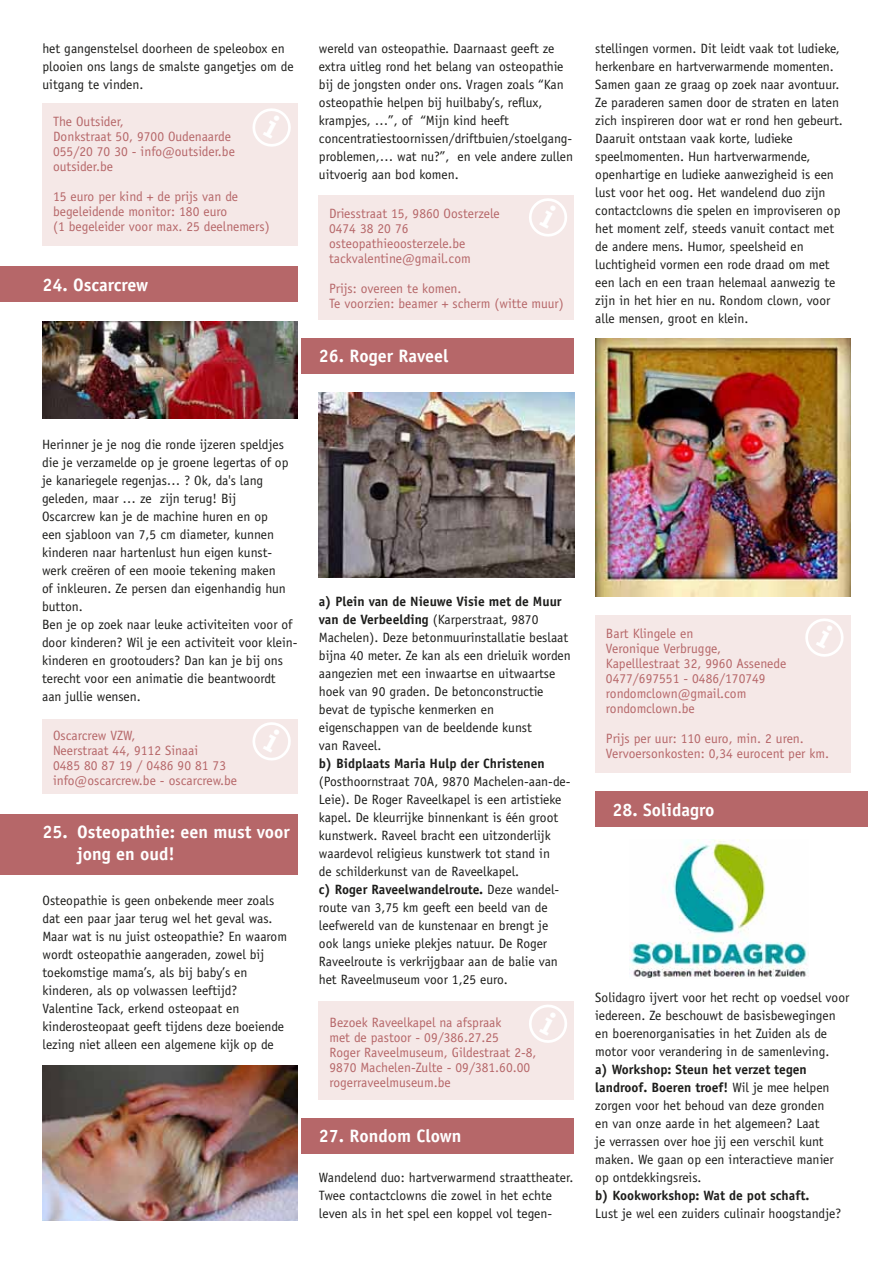
<style>
.page{position:relative;width:893px;height:1263px;background:#fff}
.page>*{position:absolute;margin:0;border:0;box-sizing:border-box;transform-origin:0 0}
.t1{font:700 18px/21.6px "Officina Sans";color:#fff}
.t2{font:13.5px/18px "Officina Sans";color:#1d1d1b}
.t3{font:13.5px/15px "Officina Sans";color:#b66769}
.t4{font:700 13.5px "Officina Sans";color:#1d1d1b}
.s1{font-weight:700}
</style>
<div class="page">
<div style="left:0;top:814px;width:298px;height:61px;background:#b66769"></div>
<img style="left:43px;top:1065px;width:255px;height:155px">
<div style="left:319px;top:195px;width:255px;height:125px;background:#f5e8e7"></div>
<div style="left:319px;top:1001px;width:255px;height:99px;background:#f5e8e7"></div>
<div style="left:595px;top:615px;width:255px;height:158px;background:#f5e8e7"></div>
<div style="left:302px;top:338px;width:272px;height:35px;background:#b66769"></div>
<div style="left:302px;top:1118px;width:272px;height:35px;background:#b66769"></div>
<div style="left:595px;top:792px;width:272px;height:35px;background:#b66769"></div>
<img style="left:319px;top:392px;width:255px;height:185px">
<img style="left:595px;top:339px;width:255px;height:257px">
<img style="left:629px;top:840px;width:180px;height:138px">
<div style="left:43px;top:719px;width:255px;height:75px;background:#f5e8e7"></div>
<img style="left:43px;top:321px;width:255px;height:98px">
<div style="left:0;top:267px;width:298px;height:35px;background:#b66769"></div>
<div style="left:43px;top:103px;width:255px;height:142px;background:#f5e8e7"></div>
<svg style="left:529px;top:198px;width:38px;height:39px"></svg>
<svg style="left:529px;top:1005px;width:38px;height:38px"></svg>
<svg style="left:805px;top:618px;width:39px;height:39px"></svg>
<svg style="left:252px;top:722px;width:39px;height:39px"></svg>
<svg style="left:252px;top:108px;width:39px;height:39px"></svg>
<p class="t2" style="left:43px;top:39px;width:253px">het gangenstelsel doorheen de speleobox en plooien ons langs de smalste gangetjes om de uitgang te vinden.</p>
<p class="t3" style="left:53px;top:114px;width:183px">The Outsider,<br>Donkstraat 50, 9700 Oudenaarde<br>055/20 70 30 - info@outsider.be outsider.be</p>
<p class="t3" style="left:53px;top:189px;width:218px">15 euro per kind + de prijs van de begeleidende monitor: 180 euro<br>(1 begeleider voor max. 25 deelnemers)</p>
<h1 class="t1" style="left:43px;top:273px;width:107px">24. Oscarcrew</h1>
<p class="t2" style="left:319px;top:39px;width:256px">wereld van osteopathie. Daarnaast geeft ze extra uitleg rond het belang van osteopathie bij de jongsten onder ons. Vragen zoals “Kan osteopathie helpen bij huilbaby’s, reflux, krampjes, …”, of “Mijn kind heeft concentratiestoornissen/driftbuien/stoelgang&shy;problemen,… wat nu?”, en vele andere zullen uitvoerig aan bod komen.</p>
<p class="t3" style="left:329px;top:206px;width:172px">Driesstraat 15, 9860 Oosterzele<br>0474 38 20 76 osteopathieoosterzele.be tackvalentine@gmail.com</p>
<p class="t3" style="left:329px;top:281px;width:236px">Prijs: overeen te komen.<br>Te voorzien: beamer + scherm (witte muur)</p>
<h1 class="t1" style="left:319px;top:345px;width:131px">26. Roger Raveel</h1>
<p class="t2" style="left:595px;top:39px;width:249px">stellingen vormen. Dit leidt vaak tot ludieke, herkenbare en hartverwarmende momenten.<br>Samen gaan ze graag op zoek naar avontuur.<br>Ze paraderen samen door de straten en laten zich inspireren door wat er rond hen gebeurt.<br>Daaruit ontstaan vaak korte, ludieke speelmomenten. Hun hartverwarmende, openhartige en ludieke aanwezigheid is een lust voor het oog. Het wandelend duo zijn contactclowns die spelen en improviseren op het moment zelf, steeds vanuit contact met de andere mens. Humor, speelsheid en luchtigheid vormen een rode draad om met een lach en een traan helemaal aanwezig te zijn in het hier en nu. Rondom clown, voor alle mensen, groot en klein.</p>
<p class="t2" style="left:42px;top:435px;width:257px">Herinner je je nog die ronde ijzeren speldjes die je verzamelde op je groene legertas of op je kanariegele regenjas… ? Ok, da's lang geleden, maar … ze zijn terug! Bij<br>Oscarcrew kan je de machine huren en op<br>een sjabloon van 7,5 cm diameter, kunnen kinderen naar hartenlust hun eigen kunst&shy;werk creëren of een mooie tekening maken<br>of inkleuren. Ze persen dan eigenhandig hun button.<br>Ben je op zoek naar leuke activiteiten voor of door kinderen? Wil je een activiteit voor klein&shy;kinderen en grootouders? Dan kan je bij ons terecht voor een animatie die beantwoordt aan jullie wensen.</p>
<p class="t3" style="left:53px;top:728px;width:186px">Oscarcrew VZW,<br>Neerstraat 44, 9112 Sinaai<br>0485 80 87 19 / 0486 90 81 73 info@oscarcrew.be - oscarcrew.be</p>
<h1 class="t1" style="left:77px;top:821px;width:214px;text-indent:-35px">25. Osteopathie: een must voor jong en oud!</h1>
<p class="t2" style="left:43px;top:892px;width:246px">Osteopathie is geen onbekende meer zoals dat een paar jaar terug wel het geval was.<br>Maar wat is nu juist osteopathie? En waarom wordt osteopathie aangeraden, zowel bij toekomstige mama’s, als bij baby’s en kinderen, als op volwassen leeftijd?<br>Valentine Tack, erkend osteopaat en kinderosteopaat geeft tijdens deze boeiende lezing niet alleen een algemene kijk op de</p>
<p class="t2" style="left:319px;top:592px;width:253px"><span class="s1">a) Plein van de Nieuwe Visie met de Muur van de Verbeelding</span> (Karperstraat, 9870<br>Machelen). Deze betonmuurinstallatie beslaat bijna 40 meter. Ze kan als een drieluik worden aangezien met een inwaartse en uitwaartse hoek van 90 graden. De betonconstructie bevat de typische kenmerken en eigenschappen van de beeldende kunst<br>van Raveel.</p>
<p class="t4" style="left:319px;top:754px;width:227px">b) Bidplaats Maria Hulp der Christenen</p>
<p class="t2" style="left:319px;top:772px;width:253px">(Posthoornstraat 70A, 9870 Machelen-aan-de-Leie). De Roger Raveelkapel is een artistieke kapel. De kleurrijke binnenkant is één groot kunstwerk. Raveel bracht een uitzonderlijk waardevol religieus kunstwerk tot stand in<br>de schilderkunst van de Raveelkapel.<br><span class="s1">c) Roger Raveelwandelroute.</span> Deze wandel&shy;route van 3,75 km geeft een beeld van de leefwereld van de kunstenaar en brengt je ook langs unieke plekjes natuur. De Roger Raveelroute is verkrijgbaar aan de balie van het Raveelmuseum voor 1,25 euro.</p>
<p class="t3" style="left:330px;top:1015px;width:209px">Bezoek Raveelkapel na afspraak<br>met de pastoor - 09/386.27.25<br>Roger Raveelmuseum, Gildestraat 2-8,<br>9870 Machelen-Zulte - 09/381.60.00 rogerraveelmuseum.be</p>
<h1 class="t1" style="left:319px;top:1125px;width:144px">27. Rondom Clown</h1>
<p class="t2" style="left:319px;top:1168px;width:256px">Wandelend duo: hartverwarmend straattheater.<br>Twee contactclowns die zowel in het echte leven als in het spel een koppel vol tegen-</p>
<p class="t3" style="left:606px;top:626px;width:182px">Bart Klingele en<br>Veronique Verbrugge,<br>Kapelllestraat 32, 9960 Assenede<br>0477/697551 - 0486/170749 rondomclown@gmail.com rondomclown.be</p>
<p class="t3" style="left:606px;top:731px;width:225px">Prijs per uur: 110 euro, min. 2 uren.<br>Vervoersonkosten: 0,34 eurocent per km.</p>
<h1 class="t1" style="left:612px;top:799px;width:104px">28. Solidagro</h1>
<p class="t2" style="left:595px;top:989px;width:256px">Solidagro ijvert voor het recht op voedsel voor iedereen. Ze beschouwt de basisbewegingen en boerenorganisaties in het Zuiden als de motor voor verandering in de samenleving.</p>
<p class="t2" style="left:595px;top:1061px;width:240px"><span class="s1">a) Workshop: Steun het verzet tegen landroof. Boeren troef!</span> Wil je mee helpen zorgen voor het behoud van deze gronden en van onze aarde in het algemeen? Laat<br>je verrassen over hoe jij een verschil kunt maken. We gaan op een interactieve manier op ontdekkingsreis.</p>
<p class="t4" style="left:595px;top:1187px;width:216px">b) Kookworkshop: Wat de pot schaft.</p>
<p class="t2" style="left:595px;top:1205px;width:247px">Lust je wel een zuiders culinair hoogstandje?</p>
</div>
